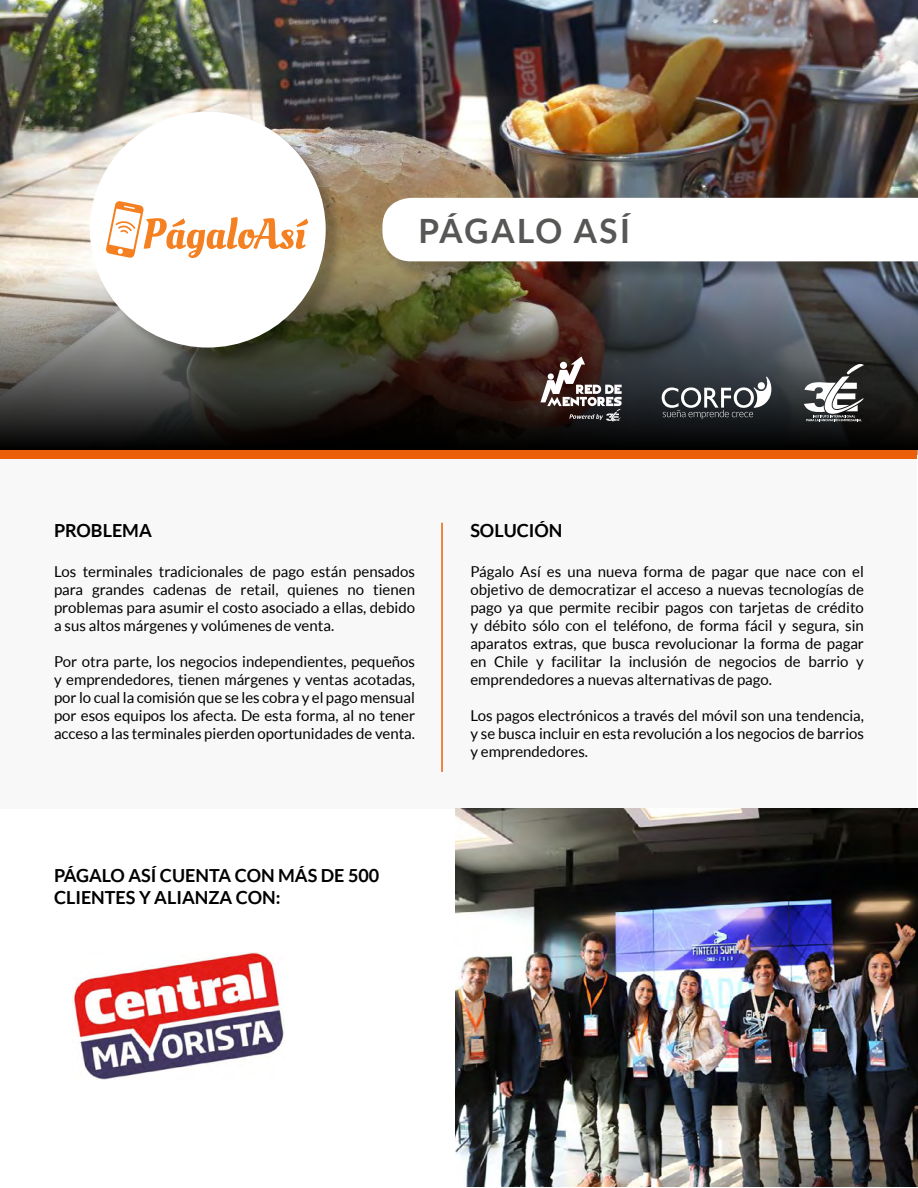
<style>
.page{position:relative;width:918px;height:1188px;background:#fff}
.page>*{position:absolute;margin:0;border:0;box-sizing:border-box;transform-origin:0 0}
.t1{font:700 33.45px "Lato";letter-spacing:.07em;color:#575756}
.t2{font:700 18px/21.6px "Lato";color:#000}
.t3{font:15px/18px "Lato";color:#000;text-align:justify}
</style>
<div class="page">
<img style="left:1px;top:0;width:916px;height:451px">
<svg style="left:0;top:267px;width:918px;height:183px;background:#3e3c38"></svg>
<div style="left:1px;top:454px;width:916px;height:355px;background:#f8f8f8"></div>
<div style="left:1px;top:451px;width:916px;height:8px;background:#eb5f0a"></div>
<div style="left:92px;top:114px;width:252px;height:252px;background:#000;opacity:.24"></div>
<div style="left:90px;top:112px;width:236px;height:236px;background:#fff;border-radius:50%"></div>
<hr style="left:441px;top:523px;width:2px;height:249px;background:#eb5f0a">
<div style="left:385px;top:200px;width:533px;height:80px;background:#000;opacity:.24"></div>
<svg style="left:382px;top:198px;width:536px;height:63px"></svg>
<img style="left:72px;top:952px;width:212px;height:127px">
<img style="left:455px;top:809px;width:463px;height:377px">
<svg style="left:662px;top:377px;width:109px;height:42px"></svg>
<svg style="left:804px;top:364px;width:60px;height:57px"></svg>
<svg style="left:540px;top:356px;width:82px;height:65px"></svg>
<div style="left:560px;top:362px;width:7px;height:7px;background:#fff;border-radius:50%"></div>
<div style="left:548px;top:373px;width:6px;height:7px;background:#fff;border-radius:50%"></div>
<svg style="left:106px;top:201px;width:202px;height:57px"></svg>
<h1 class="t1" style="left:418px;top:212px;width:213px">PÁGALO ASÍ</h1>
<p class="t2" style="left:54px;top:520px;width:99px">PROBLEMA</p>
<p class="t3" style="left:54px;top:562px;width:363px">Los terminales tradicionales de pago están pensados para grandes cadenas de retail, quienes no tienen problemas para asumir el costo asociado a ellas, debido a sus altos márgenes y volúmenes de venta.</p>
<p class="t3" style="left:54px;top:652px;width:363px">Por otra parte, los negocios independientes, pequeños y emprendedores, tienen márgenes y ventas acotadas, por lo cual la comisión que se les cobra y el pago mensual por esos equipos los afecta. De esta forma, al no tener acceso a las terminales pierden oportunidades de venta.</p>
<p class="t2" style="left:54px;top:865px;width:327px">PÁGALO ASÍ CUENTA CON MÁS DE 500<br>CLIENTES Y ALIANZA CON:</p>
<p class="t2" style="left:470px;top:520px;width:94px">SOLUCIÓN</p>
<p class="t3" style="left:470px;top:562px;width:395px">Págalo Así es una nueva forma de pagar que nace con el objetivo de democratizar el acceso a nuevas tecnologías de pago ya que permite recibir pagos con tarjetas de crédito y débito sólo con el teléfono, de forma fácil y segura, sin aparatos extras, que busca revolucionar la forma de pagar en Chile y facilitar la inclusión de negocios de barrio y emprendedores a nuevas alternativas de pago.</p>
<p class="t3" style="left:470px;top:706px;width:395px">Los pagos electrónicos a través del móvil son una tendencia, y se busca incluir en esta revolución a los negocios de barrios y emprendedores.</p>
</div>
